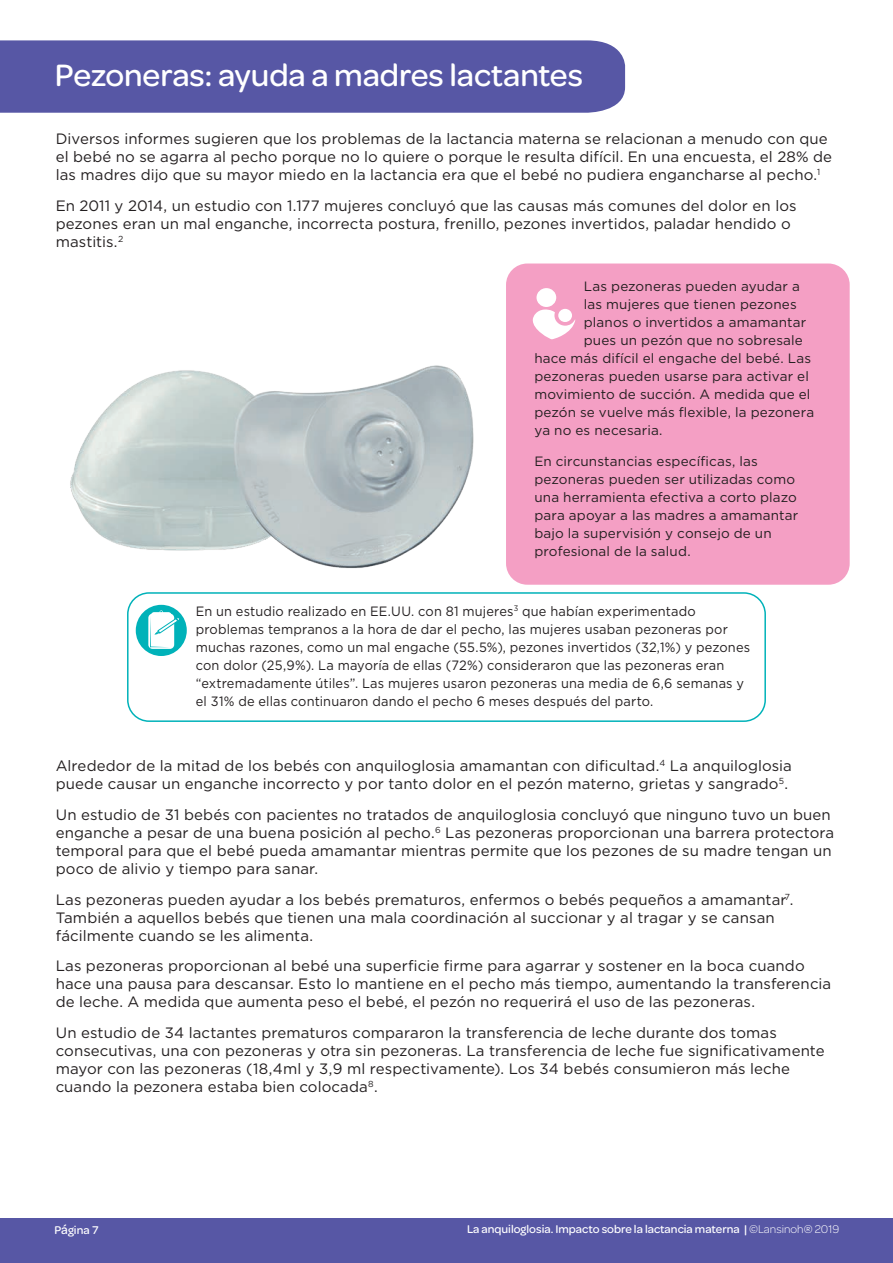
<style>
.page{position:relative;width:893px;height:1263px;background:#fff}
.page>*{position:absolute;margin:0;border:0;box-sizing:border-box;transform-origin:0 0}
.t1{font:500 33px "Omnes";letter-spacing:-.005em;color:#fff}
.t2{font:15px/18px "Gotham";letter-spacing:.005em;color:#231f20}
.t3{font:13.5px/18px "Gotham";letter-spacing:.01em;color:#231f20}
.t4{font:13.5px/18px "Gotham";letter-spacing:.01em;color:#231f20;scale:.95 1}
.t5{font:500 12px "Omnes";color:#fff}
.s1{font-size:13.5px}
.s2{font-weight:300}
</style>
<div class="page">
<div style="left:0;top:1218px;width:893px;height:45px;background:#5757a5"></div>
<div style="left:506px;top:263px;width:344px;height:322px;background:#f49fc4;border-radius:21px"></div>
<div style="left:0;top:40px;width:625px;height:73px;background:#5757a5"></div>
<img style="left:70px;top:365px;width:404px;height:203px">
<div style="left:536px;top:288px;width:20px;height:19px;background:#fff;border-radius:50%"></div>
<svg style="left:532px;top:309px;width:43px;height:30px"></svg>
<div style="left:127px;top:592px;width:639px;height:130px;border:2px solid #00b2b9;border-radius:21px"></div>
<div style="left:136px;top:605px;width:51px;height:51px;background:#00b2b9;border-radius:50%"></div>
<svg style="left:148px;top:614px;width:26px;height:35px"></svg>
<svg style="left:150px;top:610px;width:30px;height:37px"></svg>
<h1 class="t1" style="left:55px;top:52px;width:529px">Pezoneras: ayuda a madres lactantes</h1>
<p class="t2" style="left:56px;top:129px;width:778px">Diversos informes sugieren que los problemas de la lactancia materna se relacionan a menudo con que el bebé no se agarra al pecho porque no lo quiere o porque le resulta difícil. En una encuesta, el 28% de las madres dijo que su mayor miedo en la lactancia era que el bebé no pudiera engancharse al pecho.<sup>1</sup></p>
<p class="t2" style="left:56px;top:196px;width:742px">En 2011 y 2014, un estudio con 1.177 mujeres concluyó que las causas más comunes del dolor en los pezones eran un mal enganche, incorrecta postura, frenillo, pezones invertidos, paladar hendido o mastitis.<sup>2</sup></p>
<p class="t3" style="left:584px;top:277px;width:218px">Las pezoneras pueden ayudar a</p>
<p class="t3" style="left:584px;top:295px;width:214px">las mujeres que tienen pezones</p>
<p class="t3" style="left:584px;top:313px;width:224px">planos o invertidos a amamantar</p>
<p class="t3" style="left:584px;top:331px;width:221px">pues un pezón que no sobresale</p>
<p class="t3" style="left:534px;top:349px;width:278px">hace más difícil el engache del bebé. Las</p>
<p class="t3" style="left:534px;top:367px;width:276px">pezoneras pueden usarse para activar el</p>
<p class="t3" style="left:534px;top:385px;width:278px">movimiento de succión. A medida que el</p>
<p class="t3" style="left:534px;top:403px;width:281px">pezón se vuelve más flexible, la pezonera</p>
<p class="t3" style="left:534px;top:421px;width:130px">ya no es necesaria.</p>
<p class="t3" style="left:534px;top:452px;width:265px">En circunstancias específicas, las pezoneras pueden ser utilizadas como una herramienta efectiva a corto plazo para apoyar a las madres a amamantar bajo la supervisión y consejo de un profesional de la salud.</p>
<p class="t4" style="left:196px;top:601px;width:585px">En un estudio realizado en EE.UU. con 81 mujeres<sup>3</sup> que habían experimentado problemas tempranos a la hora de dar el pecho, las mujeres usaban pezoneras por muchas razones, como un mal engache (55.5%), pezones invertidos (32,1%) y pezones con dolor (25,9%). La mayoría de ellas (72%) consideraron que las pezoneras eran “extremadamente útiles”. Las mujeres usaron pezoneras una media de 6,6 semanas y el 31% de ellas continuaron dando el pecho 6 meses después del parto.</p>
<p class="t2" style="left:56px;top:756px;width:738px">Alrededor de la mitad de los bebés con anquiloglosia amamantan con dificultad.<sup>4</sup> La anquiloglosia puede causar un enganche incorrecto y por tanto dolor en el pezón materno, grietas y sangrado<sup>5</sup>.</p>
<p class="t2" style="left:56px;top:805px;width:780px">Un estudio de 31 bebés con pacientes no tratados de anquiloglosia concluyó que ninguno tuvo un buen enganche a pesar de una buena posición al pecho.<sup>6</sup> Las pezoneras proporcionan una barrera protectora temporal para que el bebé pueda amamantar mientras permite que los pezones de su madre tengan un poco de alivio y tiempo para sanar.</p>
<p class="t2" style="left:56px;top:890px;width:739px">Las pezoneras pueden ayudar a los bebés prematuros, enfermos o bebés pequeños a amamantar<sup>7</sup>.<br>También a aquellos bebés que tienen una mala coordinación al succionar y al tragar y se cansan fácilmente cuando se les alimenta.</p>
<p class="t2" style="left:56px;top:957px;width:777px">Las pezoneras proporcionan al bebé una superficie firme para agarrar y sostener en la boca cuando hace una pausa para descansar. Esto lo mantiene en el pecho más tiempo, aumentando la transferencia de leche. A medida que aumenta peso el bebé, el pezón no requerirá el uso de las pezoneras.</p>
<p class="t2" style="left:56px;top:1023px;width:770px">Un estudio de 34 lactantes prematuros compararon la transferencia de leche durante dos tomas consecutivas, una con pezoneras y otra sin pezoneras. La transferencia de leche fue significativamente mayor con las pezoneras (18,4ml y 3,9 ml respectivamente). Los 34 bebés consumieron más leche cuando la pezonera estaba bien colocada<sup>8</sup>.</p>
<p class="t5" style="left:54px;top:1222px;width:46px">P<span class="s1">á</span>gina 7</p>
<p class="t5" style="left:467px;top:1221px;width:374px">La anquiloglosia. Impacto sobre la lactancia materna | <span class="s2">©Lansinoh® 2019</span></p>
</div>
